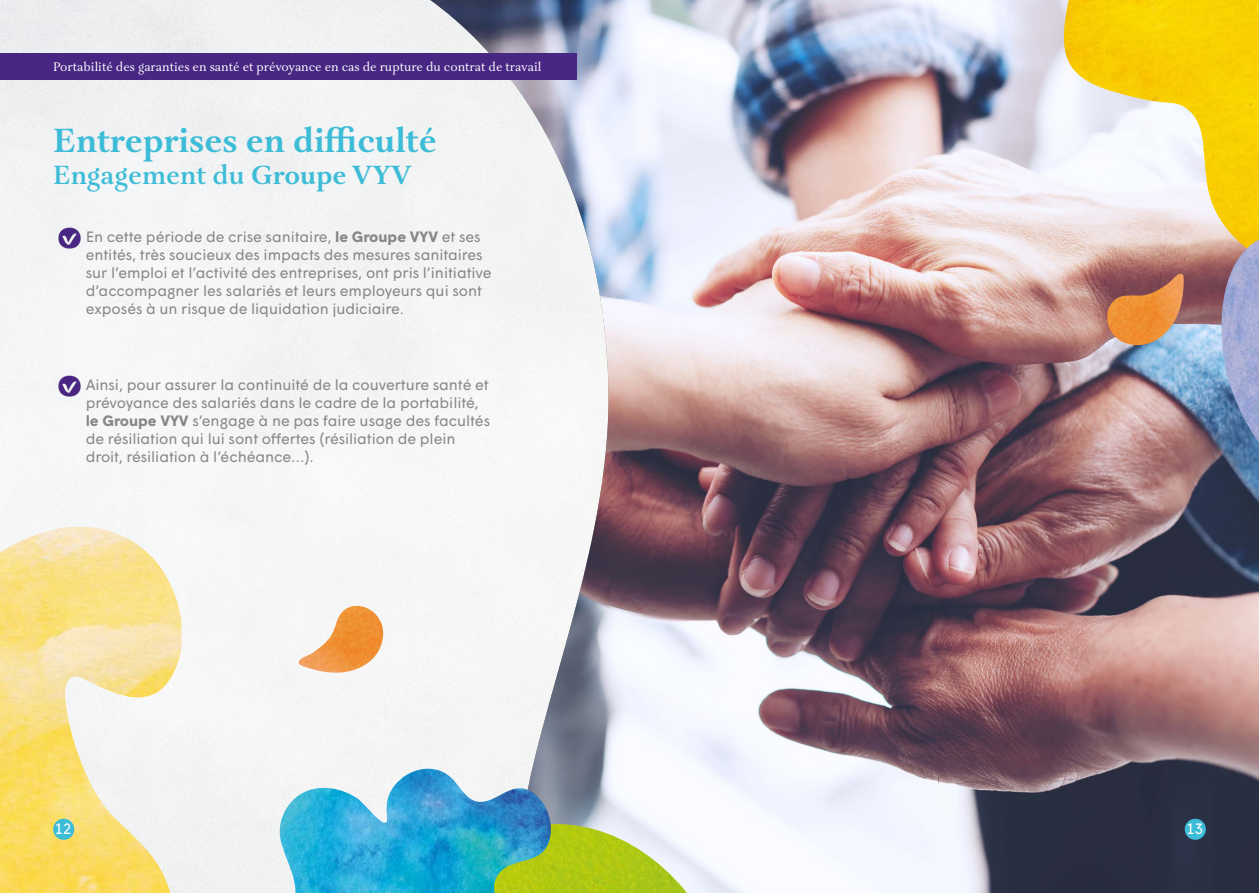
<style>
.page{position:relative;width:1259px;height:893px;background:#fff}
.page>*{position:absolute;margin:0;border:0;box-sizing:border-box;transform-origin:0 0}
.t1{font:700 34.5px "Aria Text G1";color:#3cbcd7}
.t2{font:600 27px "Aria Text G1";color:#3cbcd7}
.t3{font:15px/18px "Wigrum";letter-spacing:-.005em;color:#878787}
.t4{font:15px "Wigrum";color:#fff}
.t5{font:12.75px "Aria Text G1";color:#fff}
.s1{font-weight:700}
</style>
<div class="page">
<div style="left:323px;top:0;width:107px;height:769px;background:#f4f5f5"></div>
<img style="left:430px;top:0;width:829px;height:893px">
<div style="left:1184px;top:819px;width:21px;height:21px;background:#3cbcd7;border-radius:50%"></div>
<div style="left:0;top:53px;width:576px;height:27px;background:#482683"></div>
<img style="left:556px;top:824px;width:131px;height:69px">
<img style="left:279px;top:769px;width:277px;height:124px">
<img style="left:1062px;top:0;width:197px;height:257px">
<img style="left:1218px;top:239px;width:41px;height:204px">
<img style="left:1104px;top:274px;width:80px;height:73px">
<img style="left:53px;top:220px;width:33px;height:35px">
<img style="left:53px;top:369px;width:33px;height:34px">
<img style="left:0;top:527px;width:181px;height:366px">
<div style="left:53px;top:819px;width:21px;height:21px;background:#3cbcd7;border-radius:50%"></div>
<img style="left:297px;top:606px;width:88px;height:67px">
<p class="t5" style="left:53px;top:59px;width:490px">Portabilité des garanties en santé et prévoyance en cas de rupture du contrat de travail</p>
<h1 class="t1" style="left:53px;top:119px;width:385px">Entreprises en difficulté</h1>
<h2 class="t2" style="left:53px;top:159px;width:360px">Engagement du <span class="s1">Groupe VYV</span></h2>
<p class="t3" style="left:86px;top:227px;width:407px">En cette période de crise sanitaire, <span class="s1">le Groupe VYV</span> et ses entités, très soucieux des impacts des mesures sanitaires sur l’emploi et l’activité des entreprises, ont pris l’initiative d’accompagner les salariés et leurs employeurs qui sont exposés à un risque de liquidation judiciaire.</p>
<p class="t3" style="left:86px;top:375px;width:406px">Ainsi, pour assurer la continuité de la couverture santé et prévoyance des salariés dans le cadre de la portabilité, <span class="s1">le Groupe VYV</span> s’engage à ne pas faire usage des facultés de résiliation qui lui sont offertes (résiliation de plein droit, résiliation à l’échéance…).</p>
<p class="t4" style="left:55px;top:818px;width:18px">12</p>
<p class="t4" style="left:1186px;top:818px;width:18px">13</p>
</div>
